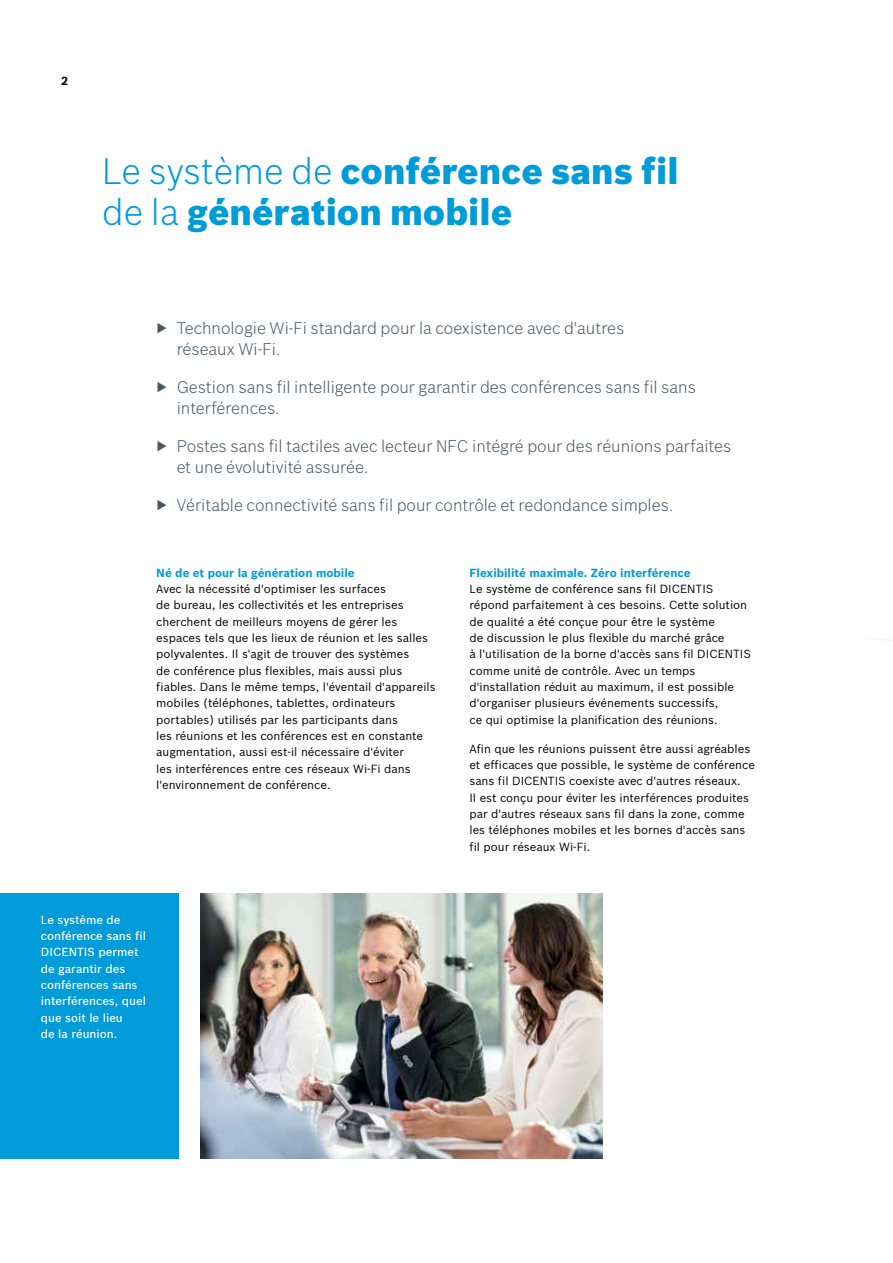
<style>
.page{position:relative;width:893px;height:1263px;background:#fff}
.page>*{position:absolute;margin:0;border:0;box-sizing:border-box;transform-origin:0 0}
.t1{font:900 36px/40.8px "Bosch Sans";color:#009bd9}
.t2{font:300 16.5px/21px "Bosch Sans";color:#475765}
.t3{font:11.55px/16.4px "Bosch Sans";color:#000}
.t4{font:500 11.55px/16.4px "Bosch Sans";color:#fff}
.t5{font:700 11.55px "Bosch Sans";color:#009bd9}
.t6{font:700 11.55px "Bosch Sans";color:#000}
.s1{font-weight:300}
.s2{font-weight:400}
</style>
<div class="page">
<div style="left:0;top:893px;width:179px;height:266px;background:#009bd9"></div>
<img style="left:201px;top:893px;width:401px;height:266px">
<p class="t6" style="left:61px;top:72px;width:8px">2</p>
<h1 class="t1" style="left:102px;top:149px;width:578px"><span class="s1">Le système de</span> conférence sans fil <span class="s1">de la</span> génération mobile</h1>
<h2 class="t2" style="left:177px;top:316px;width:449px;text-indent:-20px"><span class="s2">▶</span> Technologie Wi-Fi standard pour la coexistence avec d'autres réseaux Wi-Fi.</h2>
<h2 class="t2" style="left:177px;top:375px;width:521px;text-indent:-20px"><span class="s2">▶</span> Gestion sans fil intelligente pour garantir des conférences sans fil sans interférences.</h2>
<h2 class="t2" style="left:177px;top:434px;width:556px;text-indent:-20px"><span class="s2">▶</span> Postes sans fil tactiles avec lecteur NFC intégré pour des réunions parfaites et une évolutivité assurée.</h2>
<h2 class="t2" style="left:156px;top:493px;width:519px"><span class="s2">▶</span> Véritable connectivité sans fil pour contrôle et redondance simples.</h2>
<p class="t5" style="left:156px;top:564px;width:200px">Né de et pour la génération mobile</p>
<p class="t3" style="left:156px;top:580px;width:281px">Avec la nécessité d'optimiser les surfaces<br>de bureau, les collectivités et les entreprises cherchent de meilleurs moyens de gérer les espaces tels que les lieux de réunion et les salles polyvalentes. Il s'agit de trouver des systèmes<br>de conférence plus flexibles, mais aussi plus fiables. Dans le même temps, l'éventail d'appareils mobiles (téléphones, tablettes, ordinateurs portables) utilisés par les participants dans<br>les réunions et les conférences est en constante augmentation, aussi est-il nécessaire d'éviter<br>les interférences entre ces réseaux Wi-Fi dans l'environnement de conférence.</p>
<p class="t5" style="left:469px;top:564px;width:223px">Flexibilité maximale. Zéro interférence</p>
<p class="t3" style="left:469px;top:580px;width:283px">Le système de conférence sans fil DICENTIS répond parfaitement à ces besoins. Cette solution de qualité a été conçue pour être le système<br>de discussion le plus flexible du marché grâce<br>à l'utilisation de la borne d'accès sans fil DICENTIS comme unité de contrôle. Avec un temps d'installation réduit au maximum, il est possible d'organiser plusieurs événements successifs,<br>ce qui optimise la planification des réunions.</p>
<p class="t3" style="left:469px;top:739px;width:287px">Afin que les réunions puissent être aussi agréables et efficaces que possible, le système de conférence sans fil DICENTIS coexiste avec d'autres réseaux.<br>Il est conçu pour éviter les interférences produites par d'autres réseaux sans fil dans la zone, comme les téléphones mobiles et les bornes d'accès sans fil pour réseaux Wi-Fi.</p>
<p class="t4" style="left:41px;top:911px;width:107px">Le système de conférence sans fil<br>DICENTIS permet de garantir des conférences sans interférences, quel que soit le lieu<br>de la réunion.</p>
</div>
